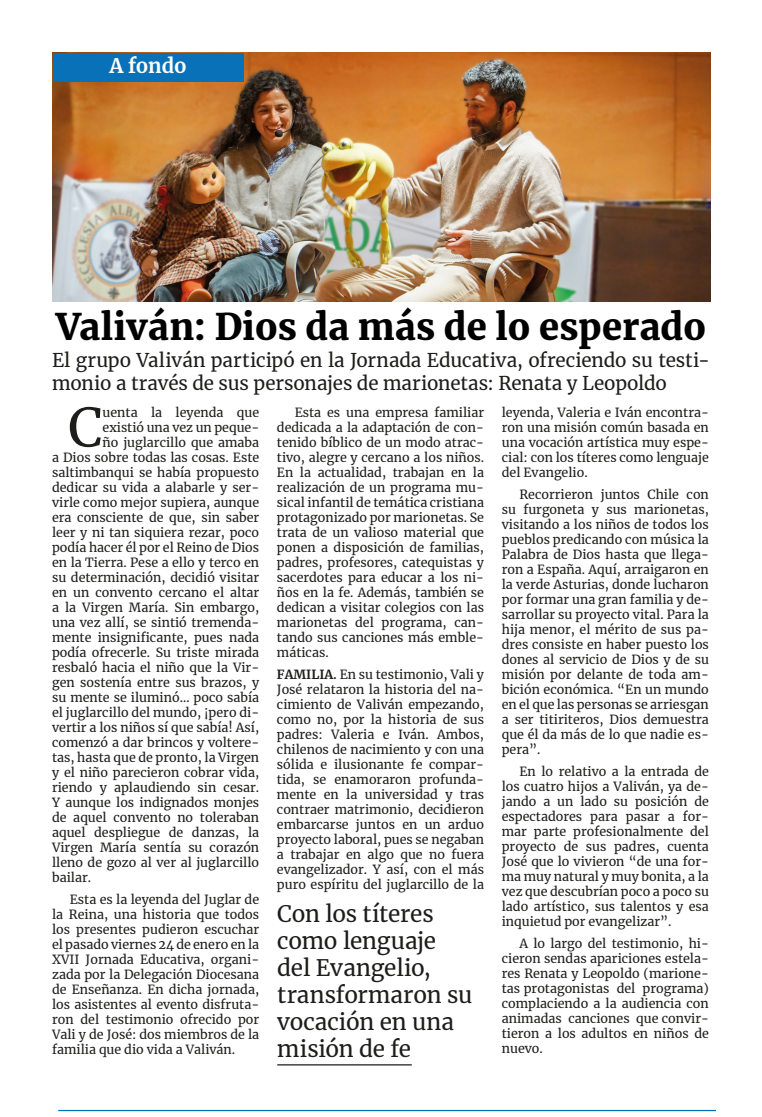
<style>
.page{position:relative;width:762px;height:1117px;background:#fff}
.page>*{position:absolute;margin:0;border:0;box-sizing:border-box;transform-origin:0 0}
.t1{font:52.88px "Merriweather";color:#1d1d1b}
.titular_sobre_foto{font:900 36.25px "Merriweather";letter-spacing:.005em;color:#000}
.Firma_de_autor{font:22.5px/27px "Merriweather";letter-spacing:-.01em;color:#1d1d1b}
.CARTA_DEL_OBISPO{font:700 20px "Merriweather";letter-spacing:-.01em;color:#fff}
.Firma_de_autor-2{font:18.75px/22.5px "Merriweather";letter-spacing:-.005em;color:#1d1d1b}
.t2{font:12.5px/15px "Merriweather";color:#1d1d1b;text-align:justify}
.s1{font-weight:700}
</style>
<div class="page">
<hr style="left:58px;top:1109px;width:658px;height:1px;background:#0971b8">
<img style="left:53px;top:52px;width:657px;height:249px">
<div style="left:53px;top:53px;width:190px;height:29px;background:#0971b8"></div>
<hr style="left:277px;top:1063px;width:135px;height:2px;background:#1d1d1b">
<p class="CARTA_DEL_OBISPO" style="left:109px;top:52px;width:79px">A fondo</p>
<p class="titular_sobre_foto" style="left:56px;top:301px;width:652px">Valiván: Dios da más de lo esperado</p>
<p class="Firma_de_autor-2" style="left:52px;top:348px;width:659px">El grupo Valiván participó en la Jornada Educativa, ofreciendo su testi&shy;monio a través de sus personajes de marionetas: Renata y Leopoldo</p>
<p class="t1" style="left:68px;top:390px;width:36px">C</p>
<p class="t2" style="left:103px;top:404px;width:158px">uenta la leyenda que</p>
<p class="t2" style="left:103px;top:419px;width:158px">existió una vez un peque-</p>
<p class="t2" style="left:103px;top:434px;width:158px">ño juglarcillo que amaba</p>
<p class="t2" style="left:52px;top:449px;width:209px">a Dios sobre todas las cosas. Este</p>
<p class="t2" style="left:52px;top:464px;width:209px">saltimbanqui se había propuesto</p>
<p class="t2" style="left:52px;top:479px;width:209px">dedicar su vida a alabarle y ser-</p>
<p class="t2" style="left:52px;top:494px;width:209px">virle como mejor supiera, aunque</p>
<p class="t2" style="left:52px;top:509px;width:209px">era consciente de que, sin saber</p>
<p class="t2" style="left:52px;top:524px;width:209px">leer y ni tan siquiera rezar, poco</p>
<p class="t2" style="left:52px;top:539px;width:209px">podía hacer él por el Reino de Dios</p>
<p class="t2" style="left:52px;top:554px;width:209px">en la Tierra. Pese a ello y terco en</p>
<p class="t2" style="left:52px;top:569px;width:209px">su determinación, decidió visitar</p>
<p class="t2" style="left:52px;top:584px;width:209px">en un convento cercano el altar</p>
<p class="t2" style="left:52px;top:599px;width:209px">a la Virgen María. Sin embargo,</p>
<p class="t2" style="left:52px;top:614px;width:209px">una vez allí, se sintió tremenda-</p>
<p class="t2" style="left:52px;top:629px;width:209px">mente insignificante, pues nada</p>
<p class="t2" style="left:52px;top:644px;width:209px">podía ofrecerle. Su triste mirada</p>
<p class="t2" style="left:52px;top:659px;width:209px">resbaló hacia el niño que la Vir-</p>
<p class="t2" style="left:52px;top:674px;width:209px">gen sostenía entre sus brazos, y</p>
<p class="t2" style="left:52px;top:689px;width:209px">su mente se iluminó… poco sabía</p>
<p class="t2" style="left:52px;top:704px;width:209px">el juglarcillo del mundo, ¡pero di-</p>
<p class="t2" style="left:52px;top:719px;width:209px">vertir a los niños sí que sabía! Así,</p>
<p class="t2" style="left:52px;top:734px;width:209px">comenzó a dar brincos y voltere-</p>
<p class="t2" style="left:52px;top:749px;width:209px">tas, hasta que de pronto, la Virgen</p>
<p class="t2" style="left:52px;top:764px;width:209px">y el niño parecieron cobrar vida,</p>
<p class="t2" style="left:52px;top:779px;width:209px">riendo y aplaudiendo sin cesar.</p>
<p class="t2" style="left:52px;top:794px;width:209px">Y aunque los indignados monjes</p>
<p class="t2" style="left:52px;top:809px;width:209px">de aquel convento no toleraban</p>
<p class="t2" style="left:52px;top:824px;width:209px">aquel despliegue de danzas, la</p>
<p class="t2" style="left:52px;top:839px;width:209px">Virgen María sentía su corazón</p>
<p class="t2" style="left:52px;top:854px;width:209px">lleno de gozo al ver al juglarcillo</p>
<p class="t2" style="left:52px;top:869px;width:40px">bailar.</p>
<p class="t2" style="left:52px;top:891px;width:209px;text-indent:18px">Esta es la leyenda del Juglar de la Reina, una historia que todos los presentes pudieron escuchar el pasado viernes 24 de enero en la XVII Jornada Educativa, organi&shy;zada por la Delegación Diocesana de Enseñanza. En dicha jornada, los asistentes al evento disfruta&shy;ron del testimonio ofrecido por Vali y de José: dos miembros de la familia que dio vida a Valiván.</p>
<p class="t2" style="left:277px;top:404px;width:209px;text-indent:18px">Esta es una empresa familiar dedicada a la adaptación de con&shy;tenido bíblico de un modo atrac&shy;tivo, alegre y cercano a los niños.<br>En la actualidad, trabajan en la realización de un programa mu&shy;sical infantil de temática cristiana protagonizado por marionetas. Se trata de un valioso material que ponen a disposición de familias, padres, profesores, catequistas y sacerdotes para educar a los ni&shy;ños en la fe. Además, también se dedican a visitar colegios con las marionetas del programa, can&shy;tando sus canciones más emble&shy;máticas.</p>
<p class="t2" style="left:277px;top:666px;width:209px"><span class="s1">FAMILIA.</span> En su testimonio, Vali y José relataron la historia del na&shy;cimiento de Valiván empezando, como no, por la historia de sus padres: Valeria e Iván. Ambos, chilenos de nacimiento y con una sólida e ilusionante fe compar&shy;tida, se enamoraron profunda&shy;mente en la universidad y tras contraer matrimonio, decidieron embarcarse juntos en un arduo proyecto laboral, pues se negaban a trabajar en algo que no fuera evangelizador. Y así, con el más puro espíritu del juglarcillo de la</p>
<p class="Firma_de_autor" style="left:277px;top:899px;width:197px">Con los títeres como lenguaje del Evangelio, transformaron su vocación en una misión de fe</p>
<p class="t2" style="left:502px;top:404px;width:209px">leyenda, Valeria e Iván encontra&shy;ron una misión común basada en una vocación artística muy espe&shy;cial: con los títeres como lenguaje del Evangelio.</p>
<p class="t2" style="left:502px;top:486px;width:209px;text-indent:18px">Recorrieron juntos Chile con su furgoneta y sus marionetas, visitando a los niños de todos los pueblos predicando con música la Palabra de Dios hasta que llega&shy;ron a España. Aquí, arraigaron en la verde Asturias, donde lucharon por formar una gran familia y de&shy;sarrollar su proyecto vital. Para la hija menor, el mérito de sus pa&shy;dres consiste en haber puesto los dones al servicio de Dios y de su misión por delante de toda am&shy;bición económica. “En un mundo en el que las personas se arriesgan a ser titiriteros, Dios demuestra que él da más de lo que nadie es&shy;pera”.</p>
<p class="t2" style="left:502px;top:763px;width:209px;text-indent:18px">En lo relativo a la entrada de los cuatro hijos a Valiván, ya de&shy;jando a un lado su posición de espectadores para pasar a for&shy;mar parte profesionalmente del proyecto de sus padres, cuenta José que lo vivieron “de una for&shy;ma muy natural y muy bonita, a la vez que descubrían poco a poco su lado artístico, sus talentos y esa inquietud por evangelizar”.</p>
<p class="t2" style="left:502px;top:935px;width:209px;text-indent:18px">A lo largo del testimonio, hi&shy;cieron sendas apariciones estela&shy;res Renata y Leopoldo (marione&shy;tas protagonistas del programa) complaciendo a la audiencia con animadas canciones que convir&shy;tieron a los adultos en niños de nuevo.</p>
</div>
